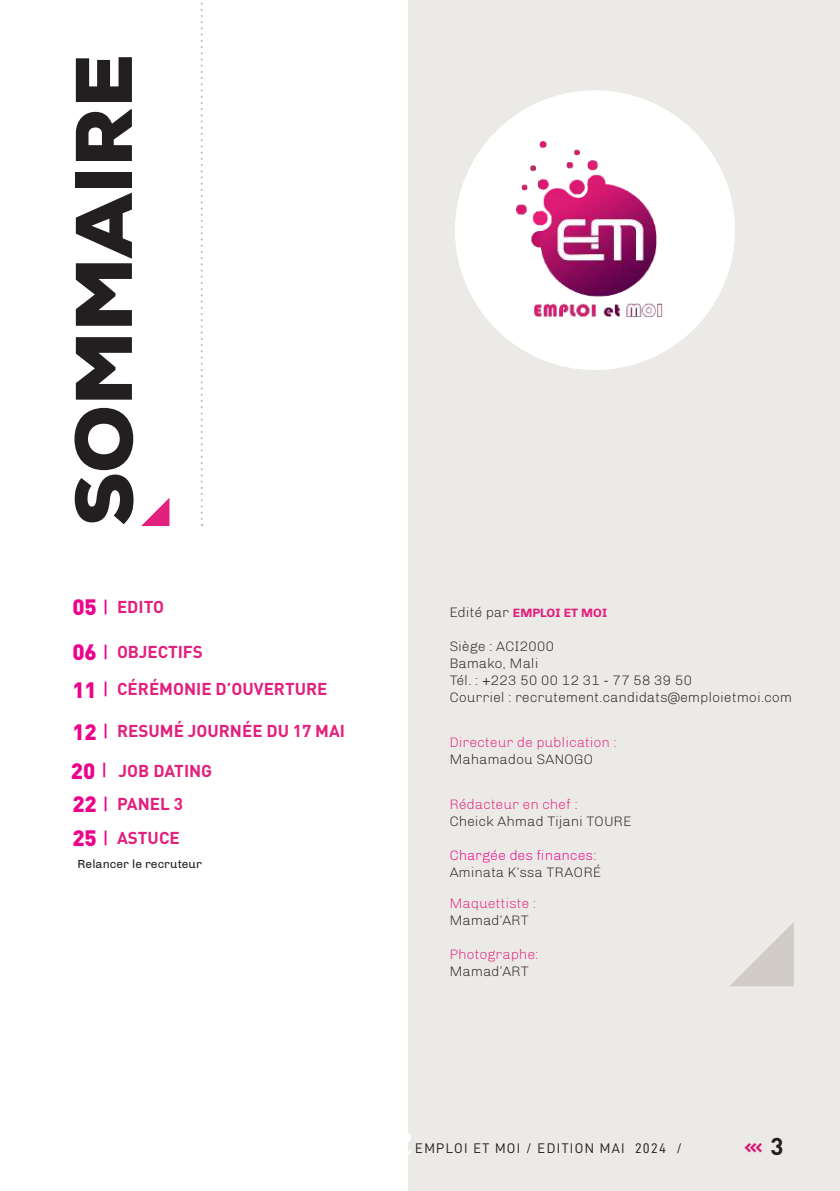
<style>
.page{position:relative;width:840px;height:1191px;background:#fff}
.page>*{position:absolute;margin:0;border:0;box-sizing:border-box;transform-origin:0 0}
.t1{font:900 80px "Nexa";color:#231f20}
.t2{font:700 24px "DIN";color:#231f20}
.t3{font:900 22px "DIN";color:#ed028c}
.t4{font:700 17px/33.6px "DIN";color:#e2207d}
.t5{font:500 17px "DIN";color:#ed028c}
.t6{font:300 14px/17px "Chivo";letter-spacing:.005em;color:#231f20}
.t7{font:300 14px "Chivo";letter-spacing:.005em;color:#e2207d}
.t8{font:14px "D DIN";letter-spacing:.1em;color:#231f20}
.t9{font:300 14px "Chivo";letter-spacing:.005em;color:#ed028c}
.t10{font:700 12.4px "Chivo";letter-spacing:.005em;color:#e2207d}
.t11{font:12px "Chivo";letter-spacing:.005em;color:#231f20}
.s1{font-weight:900;font-size:22px;color:#ed028c}
.s2{font-weight:500;color:#ed028c}
.s3{font-weight:300;font-size:14px;color:#231f20}
</style>
<div class="page">
<div style="left:408px;top:0;width:431px;height:1191px;background:#ebeae7"></div>
<svg style="left:141px;top:498px;width:28px;height:28px"></svg>
<svg style="left:730px;top:923px;width:63px;height:63px"></svg>
<svg style="left:200px;top:2px;width:2px;height:524px"></svg>
<div style="left:454px;top:90px;width:280px;height:280px;background:#fff;border-radius:50%"></div>
<img style="left:488px;top:134px;width:175px;height:189px">
<h1 class="t1" style="left:52px;top:526px;width:473px;rotate:-90deg">SOMMAIRE</h1>
<p class="t4" style="left:72px;top:589px;width:93px"><span class="s1">05</span> <span class="s2">|</span> EDITO</p>
<p class="t4" style="left:72px;top:634px;width:132px"><span class="s1">06</span> <span class="s2">|</span> OBJECTIFS</p>
<p class="t4" style="left:72px;top:671px;width:256px"><span class="s1">11</span> CÉRÉMONIE D’OUVERTURE</p>
<p class="t5" style="left:103px;top:720px;width:7px">|</p>
<p class="t5" style="left:103px;top:678px;width:7px">|</p>
<p class="t4" style="left:117px;top:714px;width:229px">RESUMÉ JOURNÉE DU 17 MAI</p>
<p class="t4" style="left:71px;top:753px;width:143px"><span class="s1">20</span> <span class="s2">|</span> JOB DATING<br><span class="s1">22</span> <span class="s2">|</span> PANEL 3<br><span class="s1">25</span> <span class="s2">|</span> ASTUCE</p>
<h3 class="t3" style="left:72px;top:717px;width:26px">12</h3>
<p class="t11" style="left:77px;top:857px;width:126px">Relancer le recruteur</p>
<p class="t10" style="left:449px;top:605px;width:159px"><span class="s3">Edité par</span> EMPLOI ET MOI</p>
<p class="t6" style="left:449px;top:638px;width:344px">Siège : ACI2000<br>Bamako, Mali<br>Tél. : +223 50 00 12 31 - 77 58 39 50<br>Courriel : recrutement.candidats@emploietmoi.com</p>
<p class="t7" style="left:449px;top:734px;width:169px">Directeur de publication :</p>
<p class="t6" style="left:449px;top:751px;width:145px">Mahamadou SANOGO</p>
<p class="t7" style="left:449px;top:796px;width:130px">Rédacteur en chef :</p>
<p class="t6" style="left:449px;top:813px;width:183px">Cheick Ahmad Tijani TOURE</p>
<p class="t9" style="left:449px;top:847px;width:148px">Chargée des finances:</p>
<p class="t6" style="left:449px;top:864px;width:153px">Aminata K’ssa TRAORÉ</p>
<p class="t7" style="left:449px;top:895px;width:88px">Maquettiste :</p>
<p class="t6" style="left:449px;top:912px;width:81px">Mamad’ART</p>
<p class="t7" style="left:449px;top:946px;width:91px">Photographe:</p>
<p class="t6" style="left:449px;top:963px;width:81px">Mamad’ART</p>
<p class="t8" style="left:415px;top:1140px;width:268px">EMPLOI ET MOI / EDITION MAI 2024 /</p>
<h2 class="t2" style="left:770px;top:1131px;width:15px">3</h2>
</div>
